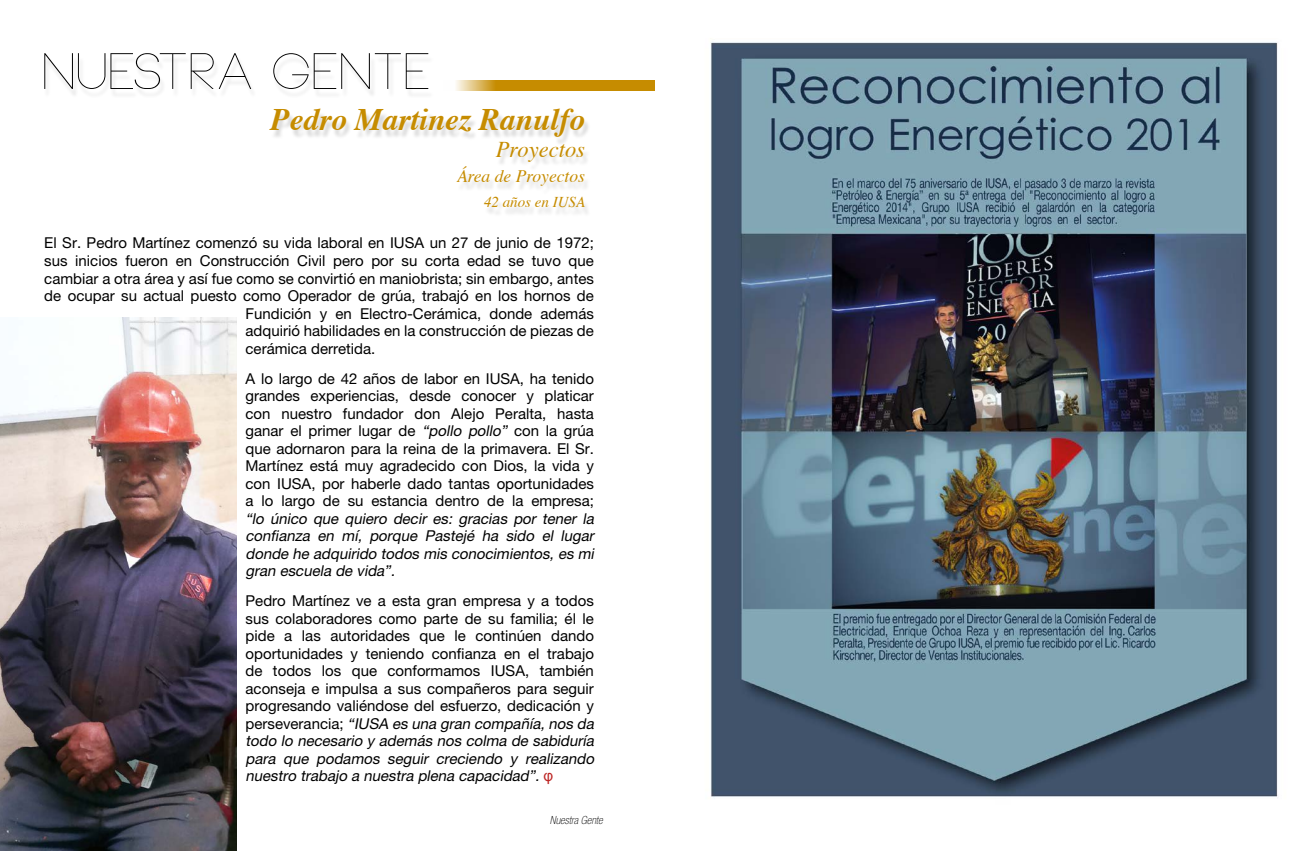
<style>
.page{position:relative;width:1312px;height:851px;background:#fff}
.page>*{position:absolute;margin:0;border:0;box-sizing:border-box;transform-origin:0 0}
.t1{font:100 50px "Neou";color:#000}
.t2{font:italic 700 31.25px "Times";color:#c68c00}
.t3{font:italic 22.5px "Times";color:#c68c00}
.t4{font:italic 17.5px "Times";color:#c68c00}
.t5{font:15px/17.5px "Helvetica Neue LT Pro";color:#000;text-align:justify}
.t6{font:italic 15px/17.5px "Helvetica Neue LT Pro";color:#000;text-align:justify}
.t7{font:italic 15px "Times";color:#c68c00}
.t8{font:italic 100 condensed 11.25px "Helvetica Neue LT Pro";color:#000}
.s1{font-style:italic}
.s2{font-family:"Arial";color:#bd2625}
</style>
<div class="page">
<div style="left:270px;top:112px;width:320px;height:34px;background:#000;opacity:.15"></div>
<div style="left:456px;top:145px;width:135px;height:72px;background:#000;opacity:.15"></div>
<img style="left:0;top:317px;width:237px;height:533px">
<svg style="left:456px;top:80px;width:199px;height:11px;fill:#c68c00"></svg>
<img style="left:711px;top:42px;width:567px;height:757px">
<h1 class="t1" style="left:44px;top:46px;width:390px">NUESTRA GENTE</h1>
<h2 class="t2" style="left:270px;top:90px;width:316px">Pedro Martinez Ranulfo</h2>
<h3 class="t3" style="left:496px;top:130px;width:91px">Proyectos</h3>
<p class="t4" style="left:457px;top:161px;width:129px">Área de Proyectos</p>
<p class="t7" style="left:484px;top:189px;width:103px">42 años en IUSA</p>
<p class="t5" style="left:44px;top:234px;width:551px">El Sr. Pedro Martínez comenzó su vida laboral en IUSA un 27 de junio de 1972;</p>
<p class="t5" style="left:44px;top:252px;width:551px">sus inicios fueron en Construcción Civil pero por su corta edad se tuvo que</p>
<p class="t5" style="left:44px;top:269px;width:551px">cambiar a otra área y así fue como se convirtió en maniobrista; sin embargo, antes</p>
<p class="t5" style="left:44px;top:287px;width:551px">de ocupar su actual puesto como Operador de grúa, trabajó en los hornos de</p>
<p class="t5" style="left:245px;top:304px;width:350px">Fundición y en Electro-Cerámica, donde además</p>
<p class="t5" style="left:245px;top:322px;width:350px">adquirió habilidades en la construcción de piezas de</p>
<p class="t5" style="left:245px;top:339px;width:131px">cerámica derretida.</p>
<p class="t5" style="left:245px;top:369px;width:350px">A lo largo de 42 años de labor en IUSA, ha tenido grandes experiencias, desde conocer y platicar con nuestro fundador don Alejo Peralta, hasta ganar el primer lugar de <span class="s1">“pollo pollo”</span> con la grúa que adornaron para la reina de la primavera. El Sr.<br>Martínez está muy agradecido con Dios, la vida y con IUSA, por haberle dado tantas oportunidades a lo largo de su estancia dentro de la empresa;</p>
<p class="t6" style="left:245px;top:509px;width:353px">“lo único que quiero decir es: gracias por tener la confianza en mí, porque Pastejé ha sido el lugar donde he adquirido todos mis conocimientos, es mi gran escuela de vida”.</p>
<p class="t5" style="left:245px;top:592px;width:353px;text-align:left">Pedro Martínez ve a esta gran empresa y a todos sus colaboradores como parte de su familia; él le pide a las autoridades que le continúen dando oportunidades y teniendo confianza en el trabajo de todos los que conformamos IUSA, también aconseja e impulsa a sus compañeros para seguir progresando valiéndose del esfuerzo, dedicación y p e rs ev e ra n c i a ; <span class="s1">“IUSA es una gran compañía,nos da todo lo necesario y además nos colma de sabiduría para que podamos seguir creciendo y realizando nuestro trabajo a nuestra plena capacidad”.</span> <span class="s2">φ</span></p>
<p class="t8" style="left:549px;top:813px;width:54px">Nuestra Gente</p>
</div>
